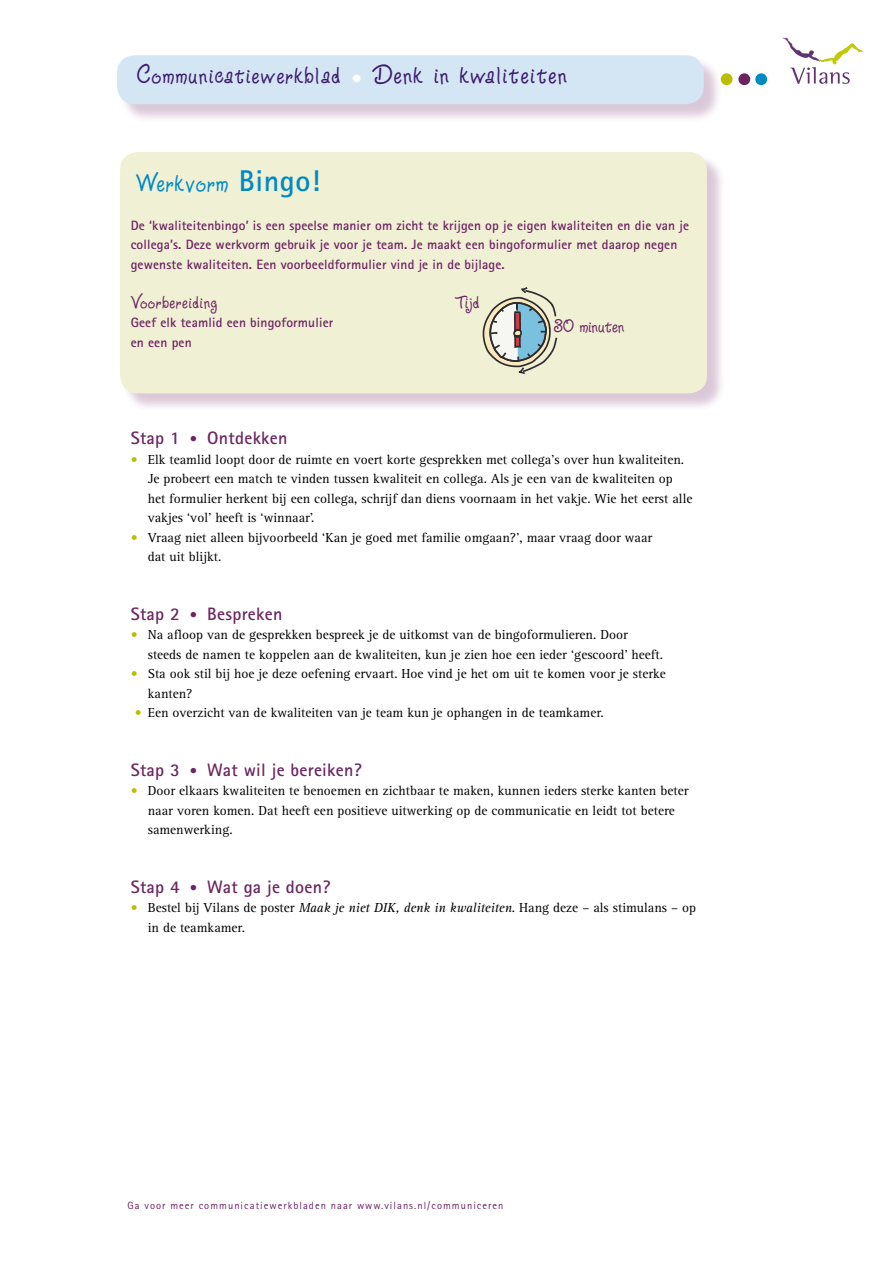
<style>
.page{position:relative;width:893px;height:1263px;background:#fff}
.page>*{position:absolute;margin:0;border:0;box-sizing:border-box;transform-origin:0 0}
.t1{font:30px "Ziggy Zoe";letter-spacing:.05em;color:#008ac4}
.t2{font:28.5px "Ziggy Zoe";letter-spacing:.06em;color:#3c1d6f}
.t3{font:21px "Ziggy Zoe";letter-spacing:.05em;color:#6b2761}
.t4{font:21px "Ziggy Zoe";letter-spacing:.015em;color:#6b2761}
.t5{font:700 18px "Rotis Sans Serif";letter-spacing:.015em;color:#6b2761}
.t6{font:13.5px/19.5px "Rotis Serif";color:#000}
.t7{font:700 13.5px/19.5px "Rotis Sans Serif";letter-spacing:.01em;color:#6d2262}
.t8{font:10.5px "Rotis Sans Serif";letter-spacing:.1em;color:#6d2262}
.s1{font-size:30px}
.s2{font-family:"Rotis Sans Serif";font-weight:700}
.s3{font-size:15px}
.s4{color:#bbbe00}
.s5{font-style:italic}
</style>
<div class="page">
<svg style="left:783px;top:38px;width:81px;height:46px"></svg>
<div style="left:119px;top:58px;width:603px;height:65px;background:#6d2262;opacity:.25"></div>
<div style="left:117px;top:55px;width:587px;height:49px;background:#d4e6f4;border-radius:18px"></div>
<div style="left:721px;top:73px;width:12px;height:12px;background:#bbbe00;border-radius:50%"></div>
<div style="left:738px;top:73px;width:12px;height:12px;background:#6d2262;border-radius:50%"></div>
<div style="left:755px;top:73px;width:12px;height:12px;background:#008ac4;border-radius:50%"></div>
<div style="left:122px;top:154px;width:603px;height:258px;background:#6d2262;opacity:.25"></div>
<div style="left:120px;top:152px;width:587px;height:241px;background:#f0f0d5;border-radius:18px"></div>
<svg style="left:483px;top:287px;width:74px;height:87px"></svg>
<h2 class="t2" style="left:137px;top:62px;width:431px">Communicatiewerkblad <sub>•</sub> <span class="s1">Denk in kwaliteiten</span></h2>
<h1 class="t1" style="left:136px;top:168px;width:185px">Werkvorm <span class="s2">Bingo!</span></h1>
<p class="t7" style="left:131px;top:215px;width:560px">De ‘kwaliteitenbingo’ is een speelse manier om zicht te krijgen op je eigen kwaliteiten en die van je collega’s. Deze werkvorm gebruik je voor je team. Je maakt een bingoformulier met daarop negen gewenste kwaliteiten. Een voorbeeldformulier vind je in de bijlage.</p>
<h3 class="t3" style="left:131px;top:292px;width:88px">Voorbereiding</h3>
<h3 class="t3" style="left:455px;top:292px;width:26px">Tijd</h3>
<p class="t7" style="left:131px;top:312px;width:204px">Geef elk teamlid een bingoformulier en een pen</p>
<h3 class="t4" style="left:554px;top:316px;width:72px">30 minuten</h3>
<h3 class="t5" style="left:131px;top:427px;width:158px">Stap 1 <span class="s3">•</span> Ontdekken</h3>
<p class="t6" style="left:148px;top:450px;width:546px;text-indent:-17px"><span class="s4">•</span> Elk teamlid loopt door de ruimte en voert korte gesprekken met collega’s over hun kwaliteiten.<br>Je probeert een match te vinden tussen kwaliteit en collega. Als je een van de kwaliteiten op het formulier herkent bij een collega, schrijf dan diens voornaam in het vakje. Wie het eerst alle vakjes ‘vol’ heeft is ‘winnaar’.</p>
<p class="t6" style="left:148px;top:528px;width:506px;text-indent:-17px"><span class="s4">•</span> Vraag niet alleen bijvoorbeeld ‘Kan je goed met familie omgaan?’, maar vraag door waar dat uit blijkt.</p>
<h3 class="t5" style="left:131px;top:602px;width:153px">Stap 2 <span class="s3">•</span> Bespreken</h3>
<p class="t6" style="left:148px;top:625px;width:517px;text-indent:-17px"><span class="s4">•</span> Na afloop van de gesprekken bespreek je de uitkomst van de bingoformulieren. Door steeds de namen te koppelen aan de kwaliteiten, kun je zien hoe een ieder ‘gescoord’ heeft.</p>
<p class="t6" style="left:148px;top:664px;width:519px;text-indent:-17px"><span class="s4">•</span> Sta ook stil bij hoe je deze oefening ervaart. Hoe vind je het om uit te komen voor je sterke kanten?</p>
<p class="t6" style="left:135px;top:703px;width:471px"><span class="s4">•</span> Een overzicht van de kwaliteiten van je team kun je ophangen in de teamkamer.</p>
<h3 class="t5" style="left:131px;top:758px;width:232px">Stap 3 <span class="s3">•</span> Wat wil je bereiken?</h3>
<p class="t6" style="left:148px;top:781px;width:542px;text-indent:-17px"><span class="s4">•</span> Door elkaars kwaliteiten te benoemen en zichtbaar te maken, kunnen ieders sterke kanten beter naar voren komen. Dat heeft een positieve uitwerking op de communicatie en leidt tot betere samenwerking.</p>
<h3 class="t5" style="left:131px;top:875px;width:201px">Stap 4 <span class="s3">•</span> Wat ga je doen?</h3>
<p class="t6" style="left:148px;top:898px;width:550px;text-indent:-17px"><span class="s4">•</span> Bestel bij Vilans de poster <span class="s5">Maak je niet DIK, denk in kwaliteiten</span>. Hang deze – als stimulans – op in de teamkamer.</p>
<p class="t8" style="left:128px;top:1199px;width:377px">Ga voor meer communicatiewerkbladen naar www.vilans.nl/communiceren</p>
</div>
